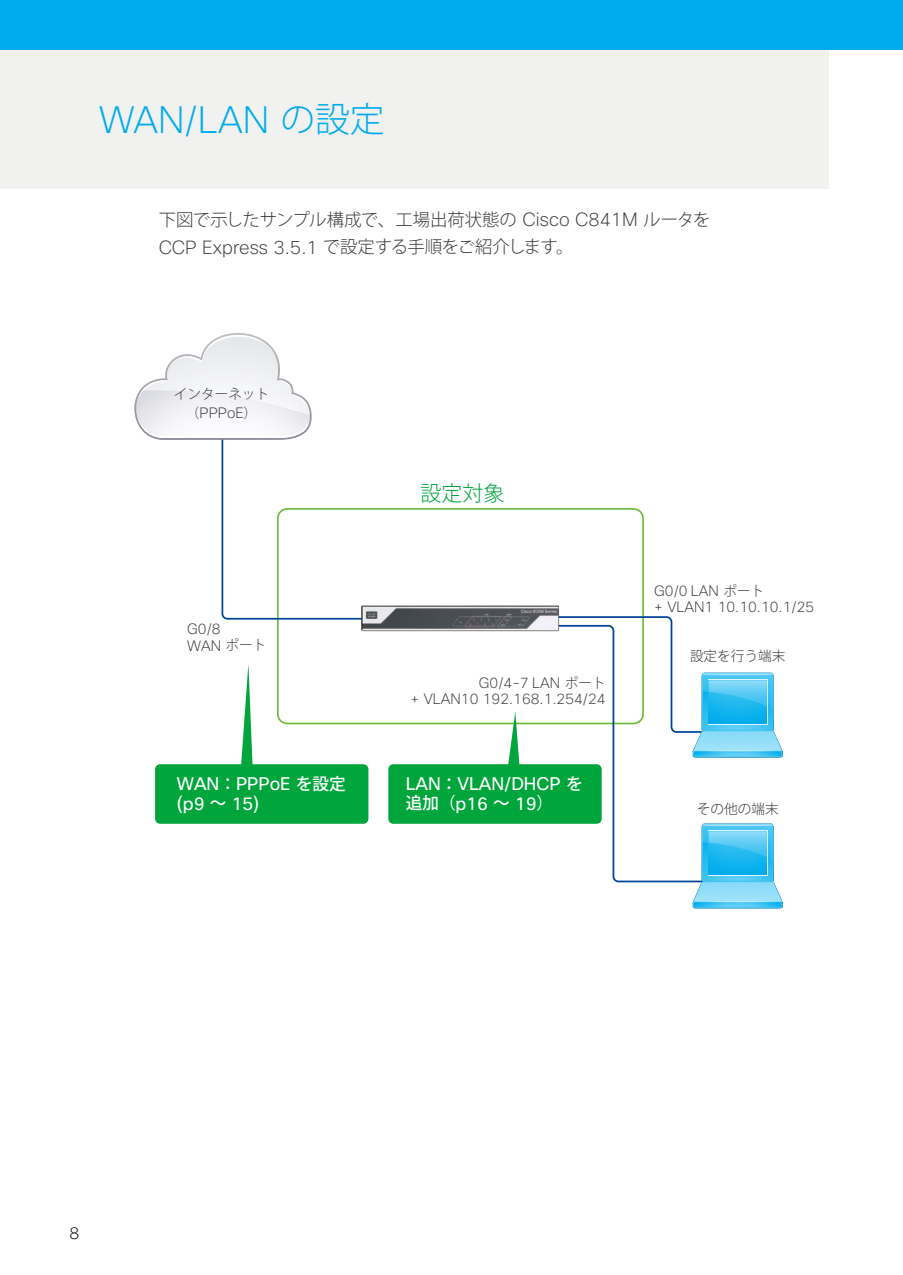
<style>
.page{position:relative;width:903px;height:1275px;background:#fff}
.page>*{position:absolute;margin:0;border:0;box-sizing:border-box;transform-origin:0 0}
.t1{font:200 37.1px "Cisco Sans";color:#00aceb}
.t2{font:300 21px "Koz Go Pro";color:#00a53c}
.t3{font:200 18.55px "Cisco Sans";color:#3e3a39}
.t4{font:17.85px/19.2px "Cisco Sans";color:#fff}
.t5{font:300 17.32px "Koz Go Pro";color:#3e3a39}
.t6{font:500 16.62px "Koz Go Pro";color:#fff}
.t7{font:200 16.45px "Cisco Sans";color:#000}
.t8{font:200 14.53px/16.1px "Cisco Sans";color:#3a393b}
.t9{font:300 13.65px "Koz Go Pro";color:#3a393b}
.s1{font-family:"Koz Go Pro";font-weight:300;font-size:34.65px}
.s2{font-family:"Cisco Sans";font-weight:200;font-size:18.55px}
.s3{font-family:"Koz Go Pro";font-weight:300;font-size:17.32px}
.s4{font-family:"Koz Go Pro";font-weight:300;font-size:13.65px}
.s5{font-family:"Koz Go Pro";font-weight:500;font-size:16.62px}
.s6{font-family:"Cisco Sans";font-weight:400;font-size:17.85px}
</style>
<div class="page">
<div style="left:277px;top:508px;width:367px;height:216px;border:2px solid #6bb936;border-radius:9px"></div>
<svg style="left:134px;top:333px;width:230px;height:287px"></svg>
<svg style="left:554px;top:615px;width:229px;height:293px"></svg>
<div style="left:155px;top:764px;width:213px;height:60px;background:#00a53c;border-radius:5px"></div>
<svg style="left:241px;top:664px;width:12px;height:101px"></svg>
<div style="left:388px;top:764px;width:214px;height:60px;background:#00a53c;border-radius:5px"></div>
<svg style="left:508px;top:712px;width:11px;height:53px"></svg>
<img style="left:356px;top:604px;width:208px;height:28px">
<div style="left:0;top:50px;width:828px;height:139px;background:#f1f1ef"></div>
<div style="left:0;top:0;width:903px;height:50px;background:#00aceb"></div>
<h1 class="t1" style="left:99px;top:96px;width:287px">WAN/LAN <span class="s1">の設定</span></h1>
<p class="t5" style="left:159px;top:208px;width:553px">下図で示したサンプル構成で、工場出荷状態の <span class="s2">Cisco C841M</span> ルータを</p>
<p class="t3" style="left:159px;top:235px;width:416px">CCP Express 3.5.1 <span class="s3">で設定する手順をご紹介します。</span></p>
<p class="t9" style="left:174px;top:385px;width:97px">インターネット</p>
<p class="t8" style="left:186px;top:404px;width:73px"><span class="s4">（</span>PPPoE<span class="s4">）</span></p>
<p class="t8" style="left:187px;top:621px;width:81px">G0/8<br>WAN <span class="s4">ポート</span></p>
<h2 class="t2" style="left:421px;top:479px;width:85px">設定対象</h2>
<p class="t8" style="left:411px;top:675px;width:197px;text-align:right">G0/4-7 LAN <span class="s4">ポート<br></span>+ VLAN10 192.168.1.254/24</p>
<p class="t4" style="left:177px;top:774px;width:170px">WAN<span class="s5">：</span>PPPoE <span class="s5">を設定</span>(p9 <span class="s5">～</span> 15)</p>
<p class="t4" style="left:406px;top:774px;width:178px">LAN<span class="s5">：</span>VLAN/DHCP <span class="s5">を</span></p>
<p class="t6" style="left:406px;top:793px;width:149px">追加（<span class="s6">p16</span> ～ <span class="s6">19</span>）</p>
<p class="t8" style="left:654px;top:583px;width:161px">G0/0 LAN <span class="s4">ポート<br></span>+ VLAN1 10.10.10.1/25</p>
<p class="t9" style="left:690px;top:647px;width:97px">設定を行う端末</p>
<p class="t9" style="left:697px;top:800px;width:83px">その他の端末</p>
<p class="t7" style="left:69px;top:1222px;width:11px">8</p>
</div>
